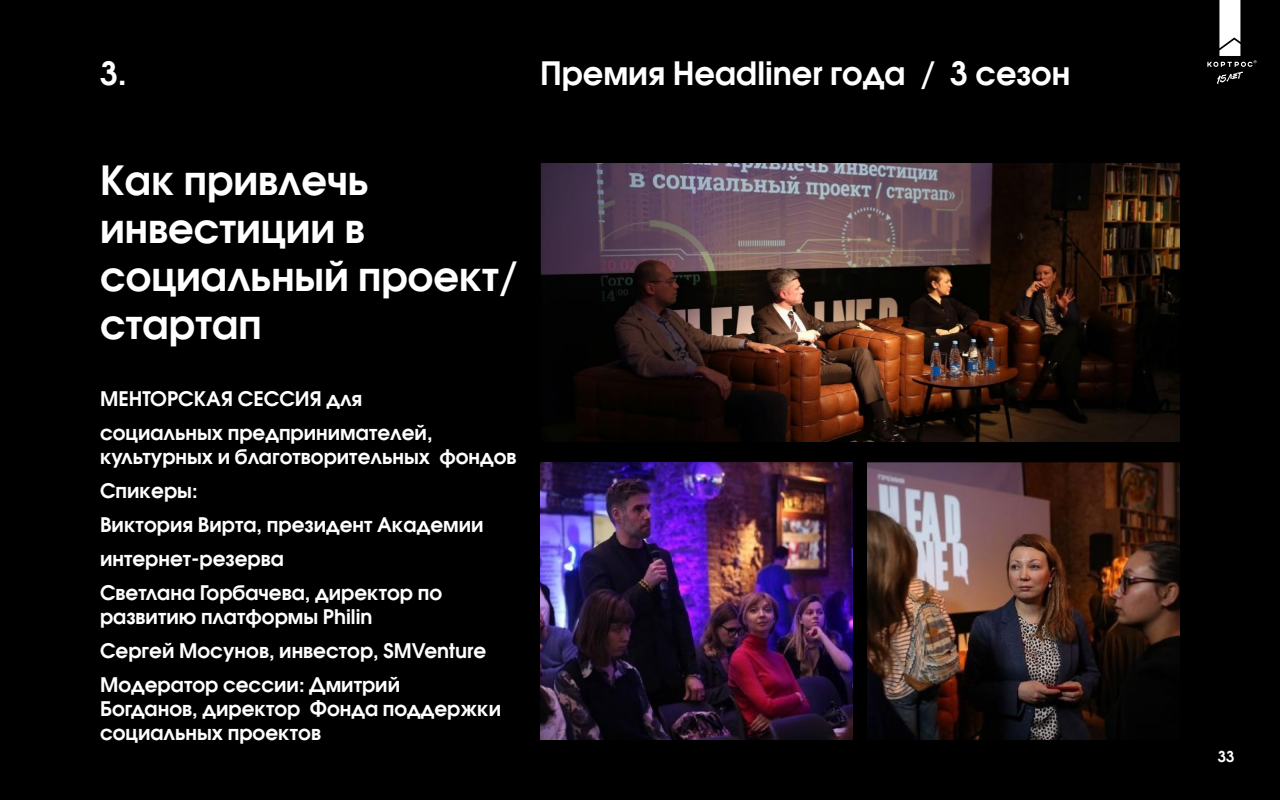
<style>
.page{position:relative;width:1280px;height:800px;background:#000}
.page>*{position:absolute;margin:0;border:0;box-sizing:border-box;transform-origin:0 0}
.t1{font:700 40px/48px "Avant Garde Gothic C";color:#fff}
.t2{font:700 32px "Avant Garde Gothic C";color:#fff}
.t3{font:700 20px/34px "Avant Garde Gothic C";color:#fff}
.t4{font:700 15px "Avant Garde Gothic C";color:#fff}
</style>
<div class="page">
<img style="left:540px;top:164px;width:640px;height:278px">
<img style="left:540px;top:462px;width:313px;height:278px">
<img style="left:867px;top:462px;width:313px;height:278px">
<svg style="left:1207px;top:0;width:50px;height:84px"></svg>
<h2 class="t2" style="left:100px;top:54px;width:28px">3.</h2>
<h2 class="t2" style="left:540px;top:54px;width:532px">Премия Headliner года / 3 сезон</h2>
<h1 class="t1" style="left:100px;top:156px;width:419px">Как привлечь инвестиции в социальный проект/ стартап</h1>
<p class="t3" style="left:100px;top:381px;width:334px">МЕНТОРСКАЯ СЕССИЯ для социальных предпринимателей,</p>
<p class="t3" style="left:100px;top:439px;width:418px">культурных и благотворительных фондов<br>Спикеры:<br>Виктория Вирта, президент Академии интернет-резерва<br>Светлана Горбачева, директор по</p>
<p class="t3" style="left:100px;top:599px;width:388px">развитию платформы Philin<br>Сергей Мосунов, инвестор, SMVenture<br>Модератор сессии: Дмитрий</p>
<p class="t3" style="left:100px;top:696px;width:403px;line-height:24px">Богданов, директор Фонда поддержки социальных проектов</p>
<p class="t4" style="left:1218px;top:747px;width:18px">33</p>
</div>
